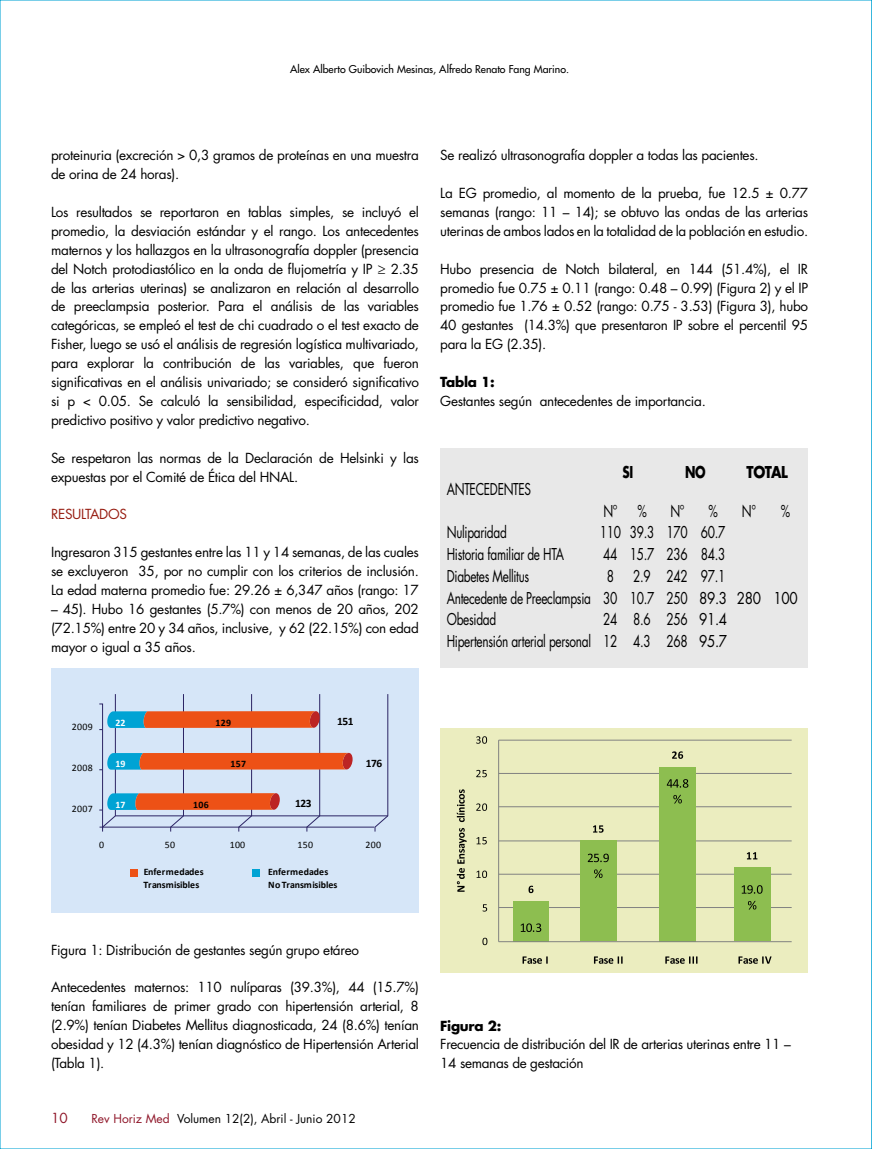
<style>
.page{position:relative;width:872px;height:1149px;background:#fff}
.page>*{position:absolute;margin:0;border:0;box-sizing:border-box;transform-origin:0 0}
.t1{font:15.9px/21.8px "Futura Std";letter-spacing:-.025em;color:#000;text-align:center;scale:.75 1}
.t2{font:15.9px "Futura Std";letter-spacing:-.025em;color:#000;scale:.85 1}
.t3{font:700 15.9px "Futura Std";letter-spacing:-.025em;color:#000;scale:.85 1}
.t4{font:700 15.9px "Futura Std";letter-spacing:-.025em;color:#000;scale:.75 1}
.t5{font:13.5px/18.9px "Futura Std";letter-spacing:-.02em;color:#000;text-align:justify}
.t6{font:700 13.5px "Futura Std";letter-spacing:-.02em;color:#000}
.t7{font:13.5px "Futura Std";letter-spacing:-.02em;color:#961b0f}
.t8{font:13.5px "Futura Std";color:#8f1629}
.t9{font:12px "Futura Std";color:#000}
.t10{font:700 11.4px "Calibri";letter-spacing:-.04em;color:#000}
.t11{font:500 10.5px "Futura Std";color:#000}
.t12{font:700 9.9px/12.1px "Calibri";color:#000}
.t13{font:9.9px "Calibri";letter-spacing:.03em;color:#000}
.t14{font:700 9.9px "Calibri";color:#fff}
.s1{color:#8f1629}
</style>
<div class="page">
<div style="left:51px;top:668px;width:368px;height:244px;background:#d6e6f8"></div>
<hr style="left:99px;top:826px;width:275px;height:1px;background:#2b2464">
<svg style="left:374px;top:694px;width:14px;height:138px"></svg>
<hr style="left:115px;top:815px;width:273px;height:1px;background:#2b2464">
<svg style="left:99px;top:694px;width:254px;height:138px"></svg>
<div style="left:130px;top:868px;width:7px;height:8px;background:#ed5116"></div>
<div style="left:252px;top:868px;width:8px;height:8px;background:#00a3d4"></div>
<div style="left:440px;top:448px;width:368px;height:220px;background:#e8e8e8"></div>
<div style="left:440px;top:727px;width:368px;height:245px;background:#ebedbf"></div>
<hr style="left:498px;top:739px;width:293px;height:1px;background:#818281">
<hr style="left:498px;top:772px;width:293px;height:1px;background:#818281">
<hr style="left:498px;top:806px;width:293px;height:1px;background:#818281">
<hr style="left:498px;top:840px;width:293px;height:1px;background:#818281">
<hr style="left:498px;top:873px;width:293px;height:1px;background:#818281">
<hr style="left:498px;top:906px;width:293px;height:1px;background:#818281">
<div style="left:513px;top:900px;width:36px;height:40px;background:#8dbe50"></div>
<div style="left:580px;top:840px;width:36px;height:100px;background:#8dbe50"></div>
<div style="left:659px;top:766px;width:37px;height:174px;background:#8dbe50"></div>
<div style="left:733px;top:867px;width:37px;height:73px;background:#8dbe50"></div>
<hr style="left:498px;top:740px;width:1px;height:201px;background:#818281">
<hr style="left:498px;top:940px;width:293px;height:1px;background:#818281">
<svg style="left:528px;top:885px;width:5px;height:7px"></svg>
<svg style="left:593px;top:825px;width:10px;height:7px"></svg>
<svg style="left:672px;top:751px;width:11px;height:7px"></svg>
<svg style="left:747px;top:852px;width:10px;height:7px"></svg>
<svg style="left:482px;top:937px;width:5px;height:7px"></svg>
<svg style="left:482px;top:904px;width:5px;height:7px"></svg>
<svg style="left:476px;top:870px;width:11px;height:7px"></svg>
<svg style="left:476px;top:837px;width:11px;height:7px"></svg>
<svg style="left:476px;top:803px;width:11px;height:7px"></svg>
<svg style="left:476px;top:769px;width:11px;height:8px"></svg>
<svg style="left:476px;top:736px;width:11px;height:7px"></svg>
<svg style="left:522px;top:956px;width:25px;height:7px"></svg>
<svg style="left:594px;top:956px;width:28px;height:7px"></svg>
<svg style="left:665px;top:956px;width:32px;height:7px"></svg>
<svg style="left:738px;top:956px;width:33px;height:7px"></svg>
<svg style="left:457px;top:828px;width:9px;height:63px"></svg>
<svg style="left:457px;top:789px;width:8px;height:32px"></svg>
<svg style="left:521px;top:923px;width:20px;height:8px"></svg>
<svg style="left:588px;top:853px;width:21px;height:8px"></svg>
<svg style="left:594px;top:869px;width:8px;height:8px"></svg>
<svg style="left:667px;top:779px;width:21px;height:8px"></svg>
<svg style="left:673px;top:794px;width:9px;height:9px"></svg>
<svg style="left:741px;top:885px;width:21px;height:8px"></svg>
<svg style="left:748px;top:900px;width:8px;height:9px"></svg>
<svg style="left:871px;top:0;width:1px;height:1148px"></svg>
<p class="t11" style="left:290px;top:62px;width:281px">Alex Alberto Guibovich Mesinas, Alfredo Renato Fang Marino.</p>
<p class="t5" style="left:51px;top:146px;width:369px">proteinuria (excreción &gt; 0,3 gramos de proteínas en una muestra de orina de 24 horas).</p>
<p class="t5" style="left:51px;top:202px;width:369px">Los resultados se reportaron en tablas simples, se incluyó el promedio, la desviación estándar y el rango. Los antecedentes maternos y los hallazgos en la ultrasonografía doppler (presencia del Notch protodiastólico en la onda de flujometría y IP ≥ 2.35 de las arterias uterinas) se analizaron en relación al desarrollo de preeclampsia posterior. Para el análisis de las variables categóricas, se empleó el test de chi cuadrado o el test exacto de Fisher, luego se usó el análisis de regresión logística multivariado, para explorar la contribución de las variables, que fueron significativas en el análisis univariado; se consideró significativo si p &lt; 0.05. Se calculó la sensibilidad, especificidad, valor predictivo positivo y valor predictivo negativo.</p>
<p class="t5" style="left:51px;top:448px;width:369px">Se respetaron las normas de la Declaración de Helsinki y las expuestas por el Comité de Ética del HNAL.</p>
<p class="t7" style="left:51px;top:505px;width:77px">RESULTADOS</p>
<p class="t5" style="left:51px;top:543px;width:369px">Ingresaron 315 gestantes entre las 11 y 14 semanas, de las cuales se excluyeron 35, por no cumplir con los criterios de inclusión.<br>La edad materna promedio fue: 29.26 ± 6,347 años (rango: 17</p>
<p class="t5" style="left:51px;top:599px;width:369px">– 45). Hubo 16 gestantes (5.7%) con menos de 20 años, 202 (72.15%) entre 20 y 34 años, inclusive, y 62 (22.15%) con edad mayor o igual a 35 años.</p>
<p class="t5" style="left:440px;top:146px;width:320px">Se realizó ultrasonografía doppler a todas las pacientes.</p>
<p class="t5" style="left:440px;top:183px;width:369px">La EG promedio, al momento de la prueba, fue 12.5 ± 0.77 semanas (rango: 11 – 14); se obtuvo las ondas de las arterias uterinas de ambos lados en la totalidad de la población en estudio.</p>
<p class="t5" style="left:440px;top:259px;width:369px">Hubo presencia de Notch bilateral, en 144 (51.4%), el IR promedio fue 0.75 ± 0.11 (rango: 0.48 – 0.99) (Figura 2) y el IP promedio fue 1.76 ± 0.52 (rango: 0.75 - 3.53) (Figura 3), hubo 40 gestantes (14.3%) que presentaron IP sobre el percentil 95 para la EG (2.35).</p>
<p class="t6" style="left:440px;top:373px;width:56px">Tabla 1:</p>
<p class="t5" style="left:440px;top:391px;width:267px">Gestantes según antecedentes de importancia.</p>
<p class="t1" style="left:447px;top:478px;width:114px">ANTECEDENTES</p>
<p class="t1" style="left:447px;top:521px;width:194px;text-align:left">Nuliparidad<br>Historia familiar de HTA<br>Diabetes Mellitus<br>Antecedente de Preeclampsia<br>Obesidad<br>Hipertensión arterial personal</p>
<p class="t4" style="left:622px;top:461px;width:16px">SI</p>
<p class="t4" style="left:685px;top:461px;width:29px">NO</p>
<p class="t3" style="left:746px;top:461px;width:50px">TOTAL</p>
<p class="t1" style="left:599px;top:500px;width:30px">Nº<br>110<br>44<br>8<br>30<br>24<br>12</p>
<p class="t1" style="left:630px;top:500px;width:34px">%<br>39.3<br>15.7<br>2.9<br>10.7<br>8.6<br>4.3</p>
<p class="t1" style="left:666px;top:500px;width:30px;text-align:left">Nº<br>170<br>236<br>242<br>250<br>256<br>268</p>
<p class="t1" style="left:699px;top:500px;width:39px">%<br>60.7<br>84.3<br>97.1<br>89.3<br>91.4<br>95.7</p>
<p class="t1" style="left:742px;top:500px;width:21px">N°</p>
<p class="t2" style="left:737px;top:587px;width:30px">280</p>
<p class="t1" style="left:781px;top:500px;width:14px">%</p>
<p class="t2" style="left:773px;top:587px;width:30px">100</p>
<p class="t13" style="left:72px;top:719px;width:22px">2009</p>
<p class="t14" style="left:115px;top:716px;width:12px">22</p>
<p class="t12" style="left:216px;top:716px;width:17px">129</p>
<p class="t10" style="left:337px;top:713px;width:18px">151</p>
<p class="t13" style="left:72px;top:760px;width:22px">2008</p>
<p class="t14" style="left:115px;top:757px;width:12px">19</p>
<p class="t12" style="left:230px;top:757px;width:17px">157</p>
<p class="t10" style="left:366px;top:755px;width:18px">176</p>
<p class="t13" style="left:72px;top:801px;width:22px">2007</p>
<p class="t14" style="left:115px;top:798px;width:12px">17</p>
<p class="t12" style="left:193px;top:798px;width:17px">106</p>
<p class="t10" style="left:295px;top:795px;width:18px">123</p>
<p class="t13" style="left:99px;top:837px;width:7px">0</p>
<p class="t13" style="left:165px;top:837px;width:12px">50</p>
<p class="t13" style="left:230px;top:837px;width:17px">100</p>
<p class="t13" style="left:297px;top:837px;width:17px">150</p>
<p class="t13" style="left:365px;top:837px;width:17px">200</p>
<p class="t12" style="left:144px;top:865px;width:62px">Enfermedades<br>Transmisibles</p>
<p class="t12" style="left:268px;top:865px;width:71px">Enfermedades<br>No Transmisibles</p>
<p class="t5" style="left:51px;top:939px;width:309px">Figura 1: Distribución de gestantes según grupo etáreo</p>
<p class="t5" style="left:51px;top:977px;width:369px">Antecedentes maternos: 110 nulíparas (39.3%), 44 (15.7%) tenían familiares de primer grado con hipertensión arterial, 8 (2.9%) tenían Diabetes Mellitus diagnosticada, 24 (8.6%) tenían obesidad y 12 (4.3%) tenían diagnóstico de Hipertensión Arterial (Tabla 1).</p>
<p class="t8" style="left:51px;top:1109px;width:18px">10</p>
<p class="t9" style="left:91px;top:1110px;width:266px"><span class="s1">Rev Horiz Med</span> Volumen 12(2), Abril - Junio 2012</p>
<p class="t6" style="left:440px;top:1016px;width:63px">Figura 2:</p>
<p class="t5" style="left:440px;top:1034px;width:352px;line-height:18.5px">Frecuencia de distribución del IR de arterias uterinas entre 11 –<br>14 semanas de gestación</p>
</div>
